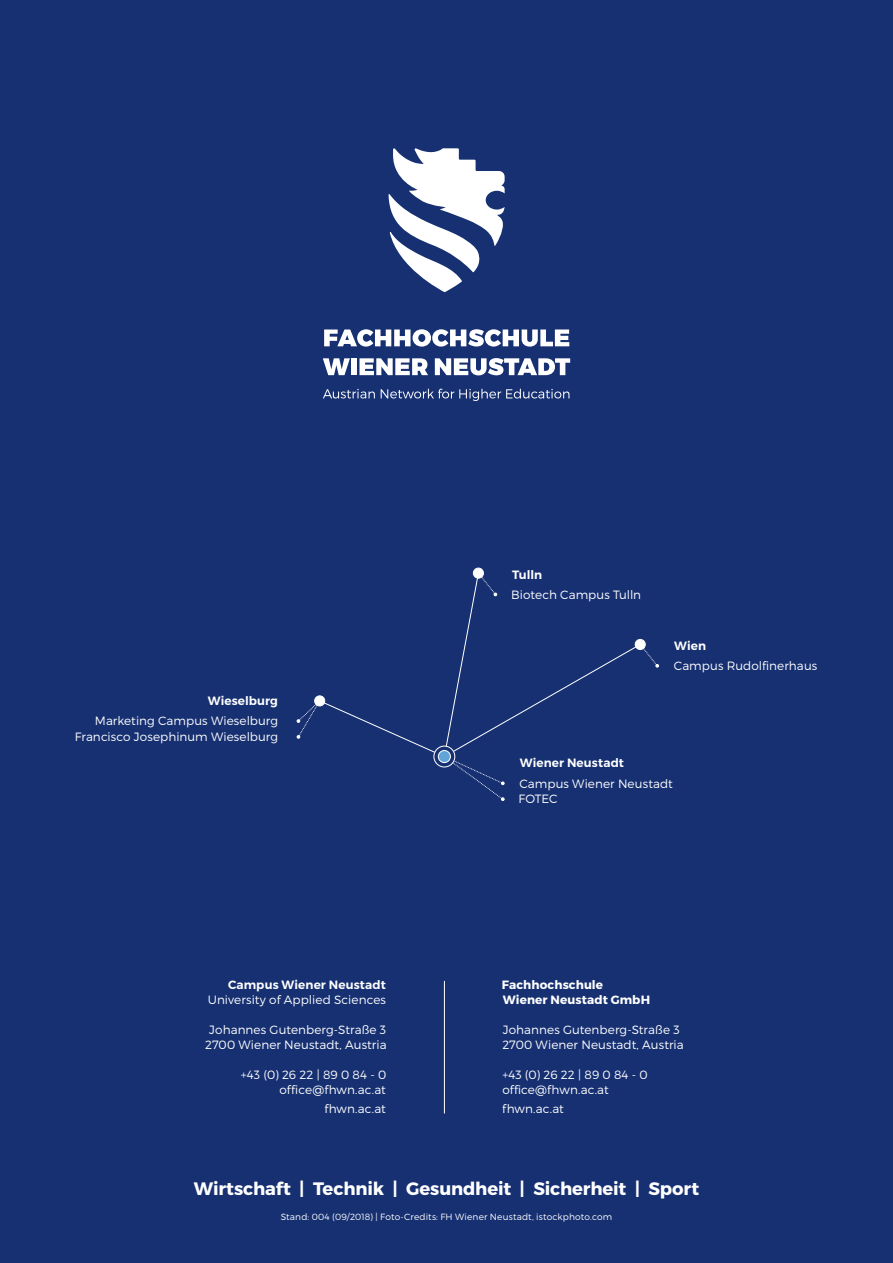
<style>
.page{position:relative;width:893px;height:1263px;background:#163072}
.page>*{position:absolute;margin:0;border:0;box-sizing:border-box;transform-origin:0 0}
.t1{font:700 18px "Montserrat";letter-spacing:-.005em;color:#fff}
.t2{font:300 12px/15.9px "Montserrat";letter-spacing:.005em;color:#fff}
.t3{font:600 12px "Montserrat";letter-spacing:.01em;color:#fff}
.t4{font:700 12px/15px "Montserrat";letter-spacing:.01em;color:#fff}
.t5{font:300 9px "Montserrat";letter-spacing:.015em;color:#fff}
</style>
<div class="page">
<svg style="left:389px;top:148px;width:116px;height:144px"></svg>
<svg style="left:324px;top:329px;width:245px;height:18px"></svg>
<svg style="left:323px;top:358px;width:27px;height:17px"></svg>
<div style="left:351px;top:358px;width:6px;height:17px;background:#fff"></div>
<svg style="left:359px;top:358px;width:69px;height:17px"></svg>
<svg style="left:435px;top:358px;width:135px;height:17px"></svg>
<svg style="left:323px;top:389px;width:52px;height:9px"></svg>
<svg style="left:381px;top:389px;width:188px;height:12px"></svg>
<div style="left:473px;top:568px;width:10px;height:10px;background:#fff;border-radius:50%"></div>
<div style="left:473px;top:568px;width:11px;height:10px;border:1px solid #fff;border-radius:50%"></div>
<svg style="left:297px;top:572px;width:362px;height:229px"></svg>
<div style="left:315px;top:696px;width:10px;height:10px;background:#fff;border-radius:50%"></div>
<div style="left:314px;top:695px;width:11px;height:11px;border:1px solid #fff;border-radius:50%"></div>
<hr style="left:444px;top:981px;width:1px;height:132px;background:#fff">
<p class="t3" style="left:208px;top:693px;width:72px">Wieselburg</p>
<p class="t2" style="left:75px;top:713px;width:205px;text-align:right">Marketing Campus Wieselburg<br>Francisco Josephinum Wieselburg</p>
<p class="t3" style="left:512px;top:567px;width:31px">Tulln</p>
<p class="t2" style="left:511px;top:586px;width:132px">Biotech Campus Tulln</p>
<p class="t3" style="left:674px;top:638px;width:33px">Wien</p>
<p class="t2" style="left:674px;top:658px;width:145px">Campus Rudolfinerhaus</p>
<p class="t3" style="left:520px;top:756px;width:106px">Wiener Neustadt</p>
<p class="t2" style="left:518px;top:775px;width:156px">Campus Wiener Neustadt<br>FOTEC</p>
<p class="t3" style="left:228px;top:977px;width:159px">Campus Wiener Neustadt</p>
<p class="t4" style="left:502px;top:978px;width:150px">Fachhochschule<br>Wiener Neustadt GmbH</p>
<p class="t2" style="left:503px;top:1022px;width:178px">Johannes Gutenberg-Straße 3</p>
<p class="t2" style="left:208px;top:992px;width:180px">University of Applied Sciences</p>
<p class="t2" style="left:205px;top:1022px;width:183px;line-height:15px;text-align:center">Johannes Gutenberg-Straße 3<br>2700 Wiener Neustadt, Austria</p>
<p class="t2" style="left:241px;top:1067px;width:147px">+43 (0) 26 22 | 89 0 84 - 0</p>
<p class="t2" style="left:502px;top:1067px;width:147px">+43 (0) 26 22 | 89 0 84 - 0</p>
<p class="t2" style="left:279px;top:1082px;width:108px">office@fhwn.ac.at</p>
<p class="t2" style="left:502px;top:1082px;width:108px">office@fhwn.ac.at</p>
<p class="t2" style="left:324px;top:1101px;width:63px">fhwn.ac.at</p>
<p class="t2" style="left:502px;top:1101px;width:63px">fhwn.ac.at</p>
<p class="t2" style="left:502px;top:1037px;width:183px">2700 Wiener Neustadt, Austria</p>
<h1 class="t1" style="left:194px;top:1177px;width:507px">Wirtschaft | Technik | Gesundheit | Sicherheit | Sport</h1>
<p class="t5" style="left:281px;top:1212px;width:333px">Stand: 004 (09/2018) | Foto-Credits: FH Wiener Neustadt, istockphoto.com</p>
</div>
